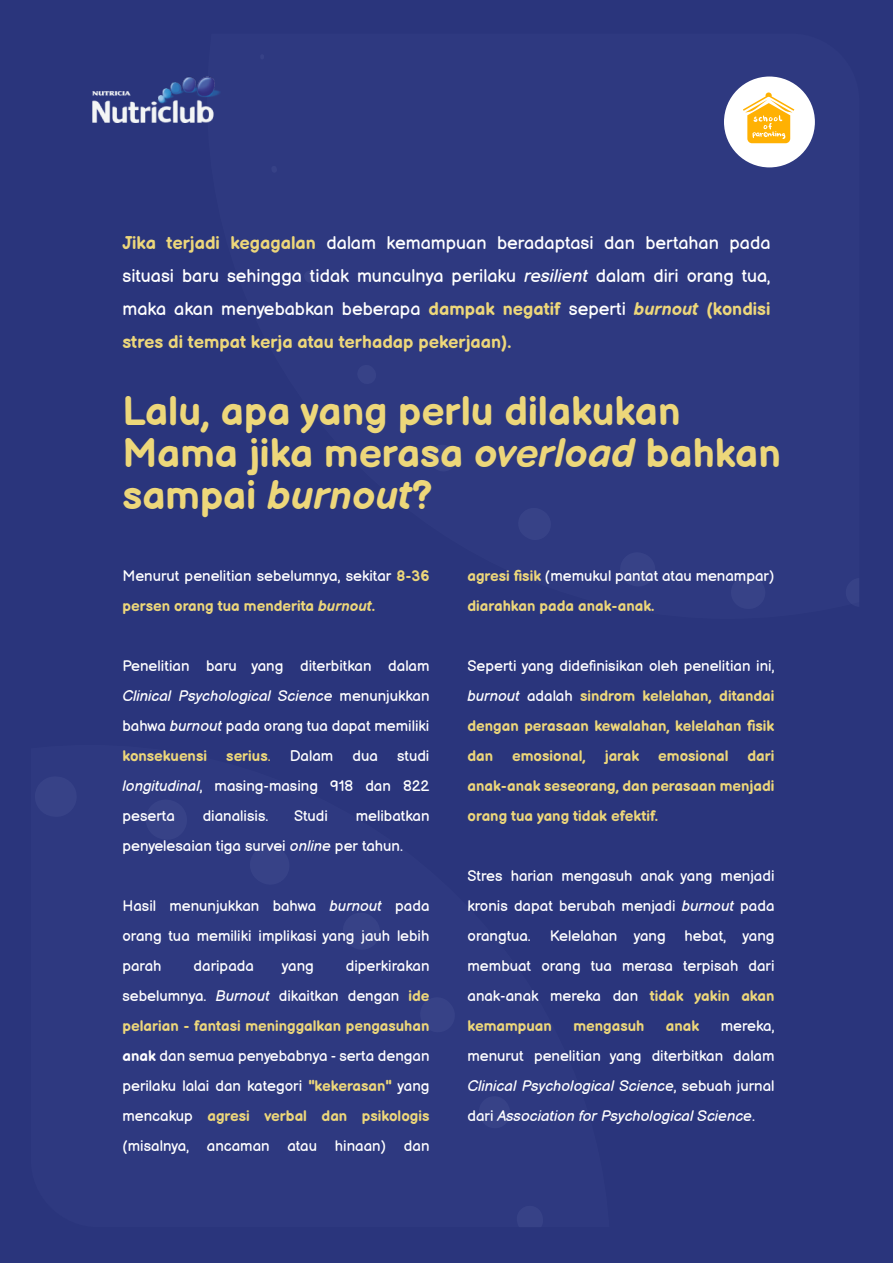
<style>
.page{position:relative;width:893px;height:1263px;background:#2a357c}
.page>*{position:absolute;margin:0;border:0;box-sizing:border-box;transform-origin:0 0}
.t1{font:700 40.35px/41.7px "Balsamiq Sans";color:#edd77a}
.t2{font:18px/33px "Balsamiq Sans";color:#fff;text-align:justify}
.t3{font:15px/30px "Balsamiq Sans";color:#fff;text-align:justify}
.t4{font:700 15px/30px "Balsamiq Sans";color:#edd77a;text-align:justify}
.s1{font-weight:700;color:#edd77a}
.s2{font-style:italic}
.s3{font-weight:700;font-style:italic;color:#edd77a}
.s4{font-weight:400}
.s5{font-weight:700}
.s6{font-weight:400;color:#fff}
.s7{font-weight:400;font-style:italic;color:#fff}
</style>
<div class="page">
<svg style="left:517px;top:1206px;width:26px;height:21px"></svg>
<svg style="left:479px;top:1096px;width:31px;height:32px"></svg>
<svg style="left:420px;top:998px;width:35px;height:34px"></svg>
<svg style="left:343px;top:913px;width:37px;height:36px"></svg>
<svg style="left:250px;top:846px;width:39px;height:38px"></svg>
<svg style="left:146px;top:800px;width:41px;height:40px"></svg>
<svg style="left:35px;top:777px;width:41px;height:40px"></svg>
<svg style="left:272px;top:166px;width:5px;height:6px"></svg>
<svg style="left:304px;top:271px;width:11px;height:11px"></svg>
<svg style="left:358px;top:365px;width:18px;height:19px"></svg>
<svg style="left:430px;top:445px;width:26px;height:26px"></svg>
<svg style="left:518px;top:508px;width:33px;height:32px"></svg>
<svg style="left:620px;top:553px;width:35px;height:33px"></svg>
<svg style="left:731px;top:576px;width:34px;height:33px"></svg>
<svg style="left:846px;top:578px;width:13px;height:26px"></svg>
<img style="left:92px;top:77px;width:128px;height:46px">
<div style="left:724px;top:77px;width:91px;height:90px;background:#fff;border-radius:50%"></div>
<svg style="left:743px;top:92px;width:51px;height:51px"></svg>
<p class="t2" style="left:122px;top:225px;width:650px"><span class="s1">Jika terjadi kegagalan</span> dalam kemampuan beradaptasi dan bertahan pada situasi baru sehingga tidak munculnya perilaku <span class="s2">resilient</span> dalam diri orang tua, maka akan menyebabkan beberapa <span class="s1">dampak negatif</span> seperti <span class="s3">burnout</span> <span class="s1">(kondisi stres di tempat kerja atau terhadap pekerjaan).</span></p>
<h1 class="t1" style="left:122px;top:386px;width:660px">Lalu, apa yang perlu dilakukan<br>Mama jika merasa <span class="s2">overload</span> bahkan sampai <span class="s2">burnout</span>?</h1>
<p class="t3" style="left:122px;top:560px;width:309px">Menurut penelitian sebelumnya, sekitar <span class="s1">8-36 persen orang tua menderita</span> <span class="s3">burnout</span><span class="s1">.</span></p>
<p class="t3" style="left:122px;top:650px;width:308px">Penelitian baru yang diterbitkan dalam <span class="s2">Clinical Psychological Science</span> menunjukkan bahwa <span class="s2">burnout</span> pada orang tua dapat memiliki <span class="s1">konsekuensi</span></p>
<p class="t4" style="left:226px;top:739px;width:46px">serius<span class="s4">.</span></p>
<p class="t3" style="left:290px;top:740px;width:45px">Dalam</p>
<p class="t3" style="left:352px;top:740px;width:27px">dua</p>
<p class="t3" style="left:122px;top:740px;width:308px;text-indent:275px">studi <span class="s2">longitudinal</span>, masing-masing 918 dan 822 peserta</p>
<p class="t3" style="left:203px;top:800px;width:67px">dianalisis.</p>
<p class="t3" style="left:294px;top:800px;width:35px">Studi</p>
<p class="t3" style="left:122px;top:800px;width:308px;text-indent:233px">melibatkan penyelesaian tiga survei <span class="s2">online</span> per tahun.</p>
<p class="t3" style="left:122px;top:890px;width:309px">Hasil menunjukkan bahwa <span class="s2">burnout</span> pada orang tua memiliki implikasi yang jauh lebih parah</p>
<p class="t3" style="left:122px;top:950px;width:308px;text-indent:223px">diperkirakan sebelumnya. <span class="s2">Burnout</span> dikaitkan dengan <span class="s1">ide pelarian - fantasi meninggalkan pengasuhan </span><span class="s5">anak</span> dan semua penyebabnya - serta dengan perilaku lalai dan kategori <span class="s1">"kekerasan"</span> yang mencakup <span class="s1">agresi verbal dan psikologis </span>(misalnya, ancaman atau hinaan) dan</p>
<p class="t3" style="left:194px;top:950px;width:62px">daripada</p>
<p class="t3" style="left:282px;top:950px;width:33px">yang</p>
<p class="t4" style="left:467px;top:559px;width:308px">agresi fisik <span class="s6">(memukul pantat atau menampar) </span>diarahkan pada anak-anak.</p>
<p class="t4" style="left:467px;top:649px;width:308px"><span class="s6">Seperti yang didefinisikan oleh penelitian ini, </span><span class="s7">burnout</span> <span class="s6">adalah</span> sindrom kelelahan, ditandai dengan perasaan kewalahan, kelelahan fisik dan</p>
<p class="t4" style="left:467px;top:739px;width:308px;text-indent:280px">dari anak-anak seseorang, dan perasaan menjadi orang tua yang tidak efektif.</p>
<p class="t4" style="left:512px;top:739px;width:75px">emosional,</p>
<p class="t4" style="left:605px;top:739px;width:36px">jarak</p>
<p class="t4" style="left:658px;top:739px;width:72px">emosional</p>
<p class="t3" style="left:467px;top:860px;width:308px">Stres harian mengasuh anak yang menjadi kronis dapat berubah menjadi <span class="s2">burnout</span> pada orangtua.</p>
<p class="t3" style="left:467px;top:920px;width:308px;text-indent:217px">hebat, yang membuat orang tua merasa terpisah dari anak-anak mereka dan <span class="s1">tidak yakin akan kemampuan</span></p>
<p class="t3" style="left:550px;top:920px;width:117px">Kelelahan yang</p>
<p class="t4" style="left:573px;top:1009px;width:72px">mengasuh</p>
<p class="t4" style="left:666px;top:1009px;width:35px">anak</p>
<p class="t3" style="left:467px;top:1010px;width:308px;text-indent:253px">mereka, menurut penelitian yang diterbitkan dalam <span class="s2">Clinical Psychological Science</span>, sebuah jurnal dari <span class="s2">Association for Psychological Science</span>.</p>
</div>
